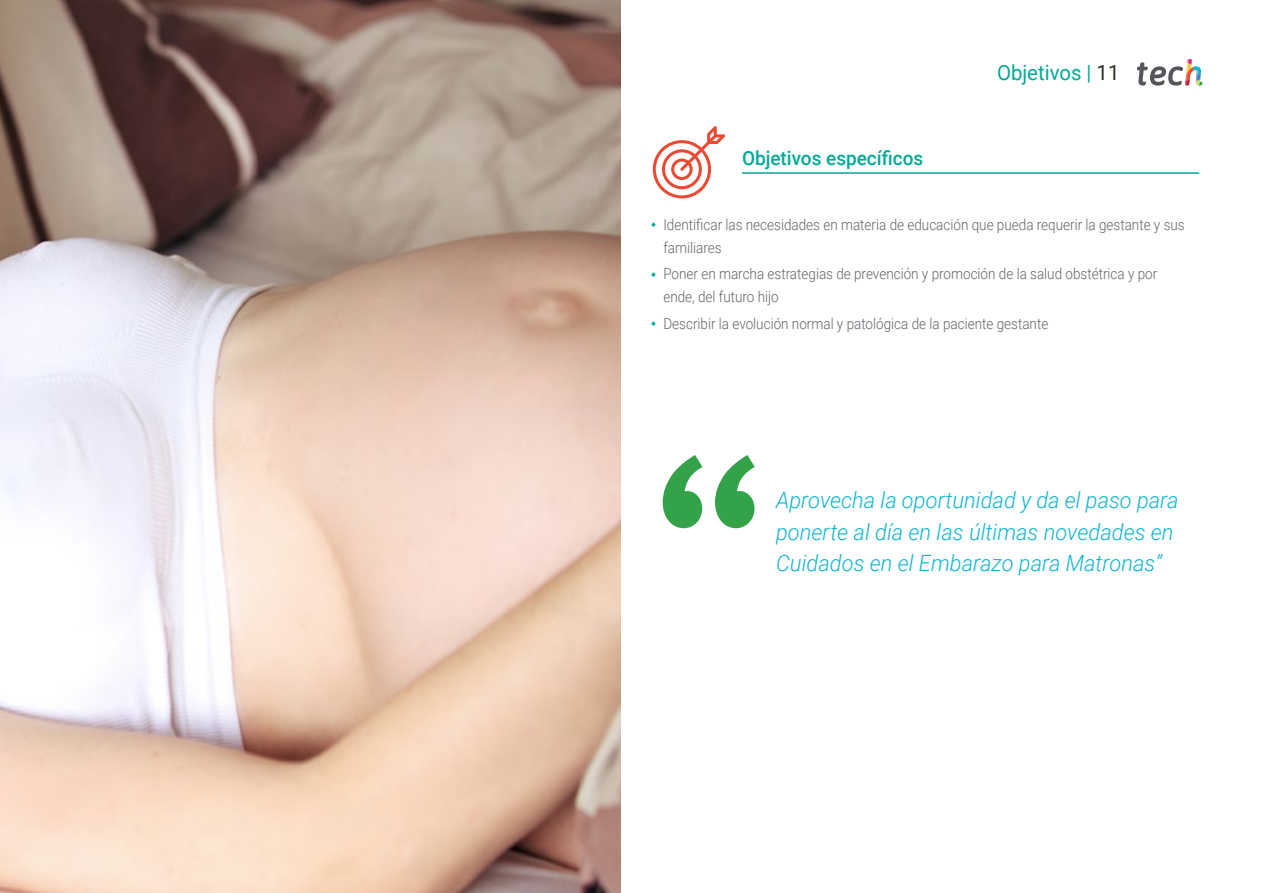
<style>
.page{position:relative;width:1263px;height:893px;background:#fff}
.page>*{position:absolute;margin:0;border:0;box-sizing:border-box;transform-origin:0 0}
.t1{font:italic 300 22.5px/31.5px "Roboto";color:#0fb6cf}
.t2{font:21px "Roboto";color:#00a996}
.t3{font:500 19.5px "Roboto";color:#00a996}
.t4{font:300 15px/22.5px "Roboto";color:#61646a;scale:.9 1}
.s1{color:#00a997}
.s2{color:#312e20}
</style>
<div class="page">
<svg style="left:653px;top:126px;width:72px;height:72px"></svg>
<hr style="left:742px;top:173px;width:457px;height:1px;background:#00a996">
<img style="left:0;top:0;width:621px;height:893px">
<svg style="left:663px;top:455px;width:92px;height:73px"></svg>
<svg style="left:1137px;top:59px;width:65px;height:27px"></svg>
<h3 class="t3" style="left:742px;top:144px;width:183px">Objetivos específicos</h3>
<h2 class="t2" style="left:997px;top:57px;width:124px">Objetivos <span class="s1">|</span> <span class="s2">11</span></h2>
<p class="t4" style="left:663px;top:213px;width:581px">Identificar las necesidades en materia de educación que pueda requerir la gestante y sus familiares</p>
<p class="t4" style="left:663px;top:262px;width:550px">Poner en marcha estrategias de prevención y promoción de la salud obstétrica y por ende, del futuro hijo</p>
<p class="t4" style="left:663px;top:311px;width:429px">Describir la evolución normal y patológica de la paciente gestante</p>
<h1 class="t1" style="left:776px;top:483px;width:404px">Aprovecha la oportunidad y da el paso para ponerte al día en las últimas novedades en<br>Cuidados en el Embarazo para Matronas”</h1>
</div>
